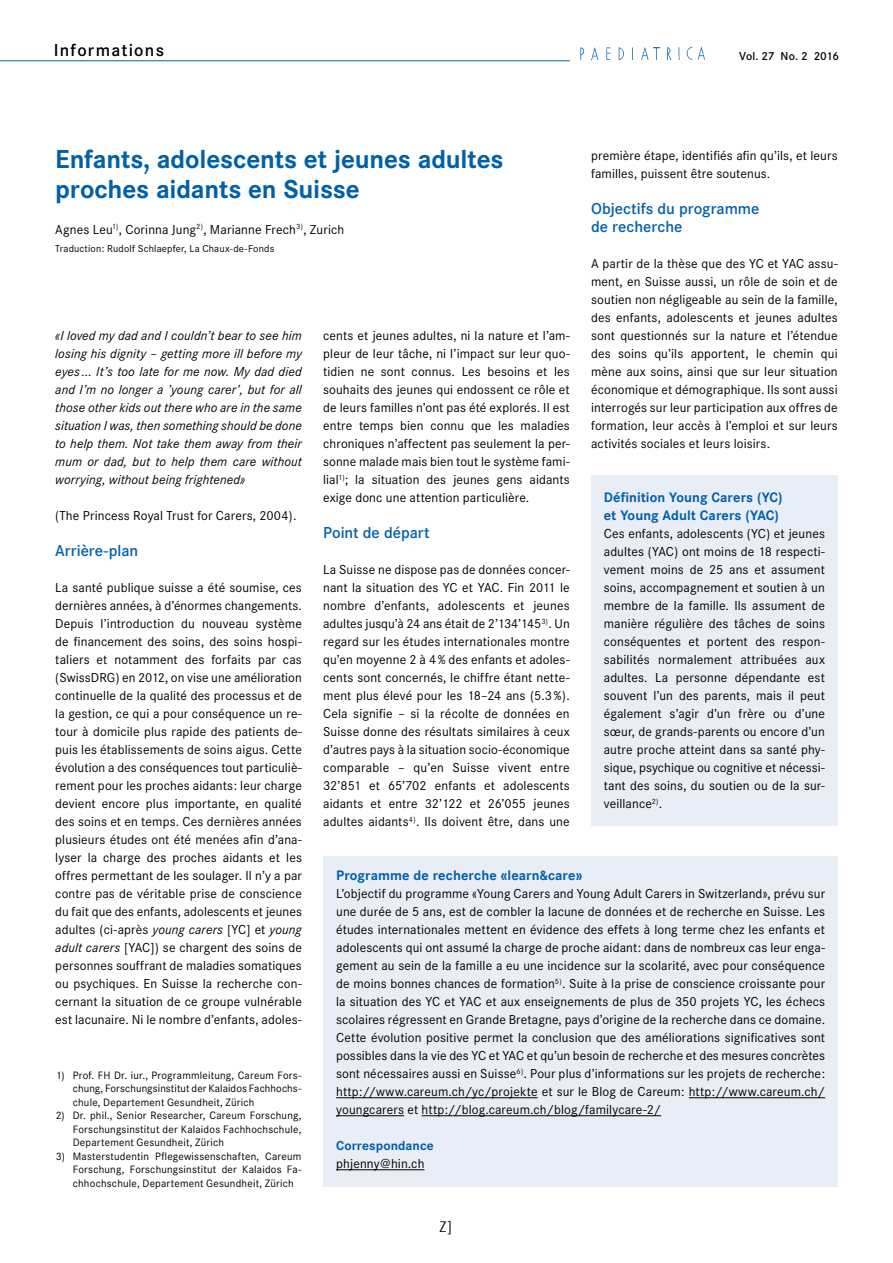
<style>
.page{position:relative;width:893px;height:1263px;background:#fff}
.page>*{position:absolute;margin:0;border:0;box-sizing:border-box;transform-origin:0 0}
.t1{font:700 27px/30px "Corporate S";letter-spacing:-.01em;color:#0060a9}
.t2{font:600 18px "Corporate S";letter-spacing:.07em;color:#000}
.t3{font:600 16.5px/18px "Corporate S";color:#0060a9}
.t4{font:13.5px/18px "Corporate S";letter-spacing:.01em;color:#000;text-align:justify}
.t5{font:italic 13.5px/18px "Corporate S";letter-spacing:.01em;color:#000;text-align:justify}
.t6{font:700 13.5px/18px "Corporate SBQ";letter-spacing:.005em;color:#0060a9}
.t7{font:700 13.5px "Corporate S";letter-spacing:.005em;color:#0060a9}
.t8{font:600 12px "Corporate S";letter-spacing:-.01em;color:#000}
.t9{font:10.5px/13.5px "Corporate SBQ";letter-spacing:.02em;color:#000;text-align:justify}
.t10{font:10.5px "Corporate S";letter-spacing:.02em;color:#000}
.s1{font-style:italic}
</style>
<div class="page">
<hr style="left:0;top:60px;width:570px;height:1px;background:#0060a9">
<img style="left:580px;top:47px;width:125px;height:14px">
<div style="left:591px;top:475px;width:247px;height:351px;background:#e9edf6"></div>
<div style="left:323px;top:856px;width:515px;height:330px;background:#e9edf6"></div>
<hr style="left:336px;top:1097px;width:202px;height:1px;background:#000">
<hr style="left:689px;top:1097px;width:136px;height:1px;background:#000">
<hr style="left:336px;top:1115px;width:68px;height:1px;background:#000">
<hr style="left:422px;top:1115px;width:239px;height:1px;background:#000">
<hr style="left:336px;top:1169px;width:88px;height:1px;background:#000">
<h2 class="t2" style="left:54px;top:39px;width:112px">Informations</h2>
<p class="t8" style="left:739px;top:49px;width:101px">Vol. 27 No. 2 2016</p>
<h1 class="t1" style="left:55px;top:145px;width:450px">Enfants, adolescents et jeunes adultes proches aidants en Suisse</h1>
<p class="t4" style="left:55px;top:221px;width:291px">Agnes Leu<sup>1)</sup>, Corinna Jung<sup>2)</sup>, Marianne Frech<sup>3)</sup>, Zurich</p>
<p class="t10" style="left:55px;top:242px;width:221px">Traduction: Rudolf Schlaepfer, La Chaux-de-Fonds</p>
<p class="t4" style="left:591px;top:147px;width:248px">première étape, identifiés afin qu’ils, et leurs familles, puissent être soutenus.</p>
<p class="t3" style="left:591px;top:200px;width:170px">Objectifs du programme de recherche</p>
<p class="t4" style="left:591px;top:255px;width:248px">A partir de la thèse que des YC et YAC assu&shy;ment, en Suisse aussi, un rôle de soin et de soutien non négligeable au sein de la famille, des enfants, adolescents et jeunes adultes sont questionnés sur la nature et l’étendue des soins qu’ils apportent, le chemin qui mène aux soins, ainsi que sur leur situation économique et démographique. Ils sont aussi interrogés sur leur participation aux offres de formation, leur accès à l’emploi et sur leurs activités sociales et leurs loisirs.</p>
<p class="t4" style="left:323px;top:327px;width:248px">cents et jeunes adultes, ni la nature et l’am&shy;pleur de leur tâche, ni l’impact sur leur quo&shy;tidien ne sont connus. Les besoins et les souhaits des jeunes qui endossent ce rôle et de leurs familles n’ont pas été explorés. Il est entre temps bien connu que les maladies chroniques n’affectent pas seulement la per&shy;sonne malade mais bien tout le système fami&shy;lial<sup>1)</sup>; la situation des jeunes gens aidants exige donc une attention particulière.</p>
<p class="t3" style="left:323px;top:524px;width:108px">Point de départ</p>
<p class="t4" style="left:323px;top:561px;width:248px">La Suisse ne dispose pas de données concer&shy;nant la situation des YC et YAC. Fin 2011 le nombre d’enfants, adolescents et jeunes adultes jusqu’à 24 ans était de 2’134’145<sup>3)</sup>. Un regard sur les études internationales montre qu’en moyenne 2 à 4% des enfants et adoles&shy;cents sont concernés, le chiffre étant nette&shy;ment plus élevé pour les 18–24 ans (5.3%).<br>Cela signifie – si la récolte de données en Suisse donne des résultats similaires à ceux d’autres pays à la situation socio-économique comparable – qu’en Suisse vivent entre 32’851 et 65’702 enfants et adolescents aidants et entre 32’122 et 26’055 jeunes adultes aidants<sup>4)</sup>. Ils doivent être, dans une</p>
<p class="t5" style="left:55px;top:327px;width:248px">«I loved my dad and I couldn’t bear to see him losing his dignity – getting more ill before my eyes… It’s too late for me now. My dad died and I’m no longer a ’young carer’, but for all those other kids out there who are in the same situation I was, then something should be done to help them. Not take them away from their mum or dad, but to help them care without worrying, without being frightened»</p>
<p class="t4" style="left:55px;top:507px;width:243px">(The Princess Royal Trust for Carers, 2004).</p>
<p class="t3" style="left:55px;top:542px;width:84px">Arrière-plan</p>
<p class="t4" style="left:55px;top:579px;width:248px">La santé publique suisse a été soumise, ces dernières années, à d’énormes changements.<br>Depuis l’introduction du nouveau système de financement des soins, des soins hospi&shy;taliers et notamment des forfaits par cas (SwissDRG) en 2012, on vise une amélioration continuelle de la qualité des processus et de la gestion, ce qui a pour conséquence un re&shy;tour à domicile plus rapide des patients de&shy;puis les établissements de soins aigus. Cette évolution a des conséquences tout particuliè&shy;rement pour les proches aidants: leur charge devient encore plus importante, en qualité des soins et en temps. Ces dernières années plusieurs études ont été menées afin d’ana&shy;lyser la charge des proches aidants et les offres permettant de les soulager. Il n’y a par contre pas de véritable prise de conscience du fait que des enfants, adolescents et jeunes adultes (ci-après <span class="s1">young carers</span> [YC] et <span class="s1">young adult carers</span> [YAC]) se chargent des soins de personnes souffrant de maladies somatiques ou psychiques. En Suisse la recherche con&shy;cernant la situation de ce groupe vulnérable est lacunaire. Ni le nombre d’enfants, adoles-</p>
<p class="t6" style="left:604px;top:489px;width:180px">Définition Young Carers (YC) et Young Adult Carers (YAC)</p>
<p class="t4" style="left:604px;top:525px;width:223px">Ces enfants, adolescents (YC) et jeunes adultes (YAC) ont moins de 18 respecti&shy;vement moins de 25 ans et assument soins, accompagnement et soutien à un membre de la famille. Ils assument de manière régulière des tâches de soins conséquentes et portent des respon&shy;sabilités normalement attribuées aux adultes. La personne dépendante est souvent l’un des parents, mais il peut également s’agir d’un frère ou d’une sœur, de grands-parents ou encore d’un autre proche atteint dans sa santé phy&shy;sique, psychique ou cognitive et nécessi&shy;tant des soins, du soutien ou de la sur&shy;veillance<sup>2)</sup>.</p>
<p class="t6" style="left:336px;top:867px;width:248px">Programme de recherche «learn&amp;care»</p>
<p class="t4" style="left:336px;top:885px;width:490px">L’objectif du programme «Young Carers and Young Adult Carers in Switzerland», prévu sur une durée de 5 ans, est de combler la lacune de données et de recherche en Suisse. Les études internationales mettent en évidence des effets à long terme chez les enfants et adolescents qui ont assumé la charge de proche aidant: dans de nombreux cas leur enga&shy;gement au sein de la famille a eu une incidence sur la scolarité, avec pour conséquence de moins bonnes chances de formation<sup>5)</sup>. Suite à la prise de conscience croissante pour la situation des YC et YAC et aux enseignements de plus de 350 projets YC, les échecs scolaires régressent en Grande Bretagne, pays d’origine de la recherche dans ce domaine.<br>Cette évolution positive permet la conclusion que des améliorations significatives sont possibles dans la vie des YC et YAC et qu’un besoin de recherche et des mesures concrètes sont nécessaires aussi en Suisse<sup>6)</sup>. Pour plus d’informations sur les projets de recherche: http://www.careum.ch/yc/projekte et sur le Blog de Careum: http://www.careum.ch/ youngcarers et http://blog.careum.ch/blog/familycare-2/</p>
<p class="t7" style="left:336px;top:1138px;width:99px">Correspondance</p>
<p class="t4" style="left:336px;top:1155px;width:90px">phjenny@hin.ch</p>
<p class="t9" style="left:73px;top:1068px;width:230px;text-indent:-17px">1) Prof. FH Dr. iur., Programmleitung, Careum Fors&shy;chung, Forschungsinstitut der Kalaidos Fachhochs&shy;chule, Departement Gesundheit, Zürich</p>
<p class="t9" style="left:73px;top:1109px;width:230px;text-indent:-17px">2) Dr. phil., Senior Researcher, Careum Forschung, Forschungsinstitut der Kalaidos Fachhochschule, Departement Gesundheit, Zürich</p>
<p class="t9" style="left:73px;top:1149px;width:230px;text-indent:-17px">3) Masterstudentin Pflegewissenschaften, Careum Forschung, Forschungsinstitut der Kalaidos Fa&shy;chhochschule, Departement Gesundheit, Zürich</p>
</div>
